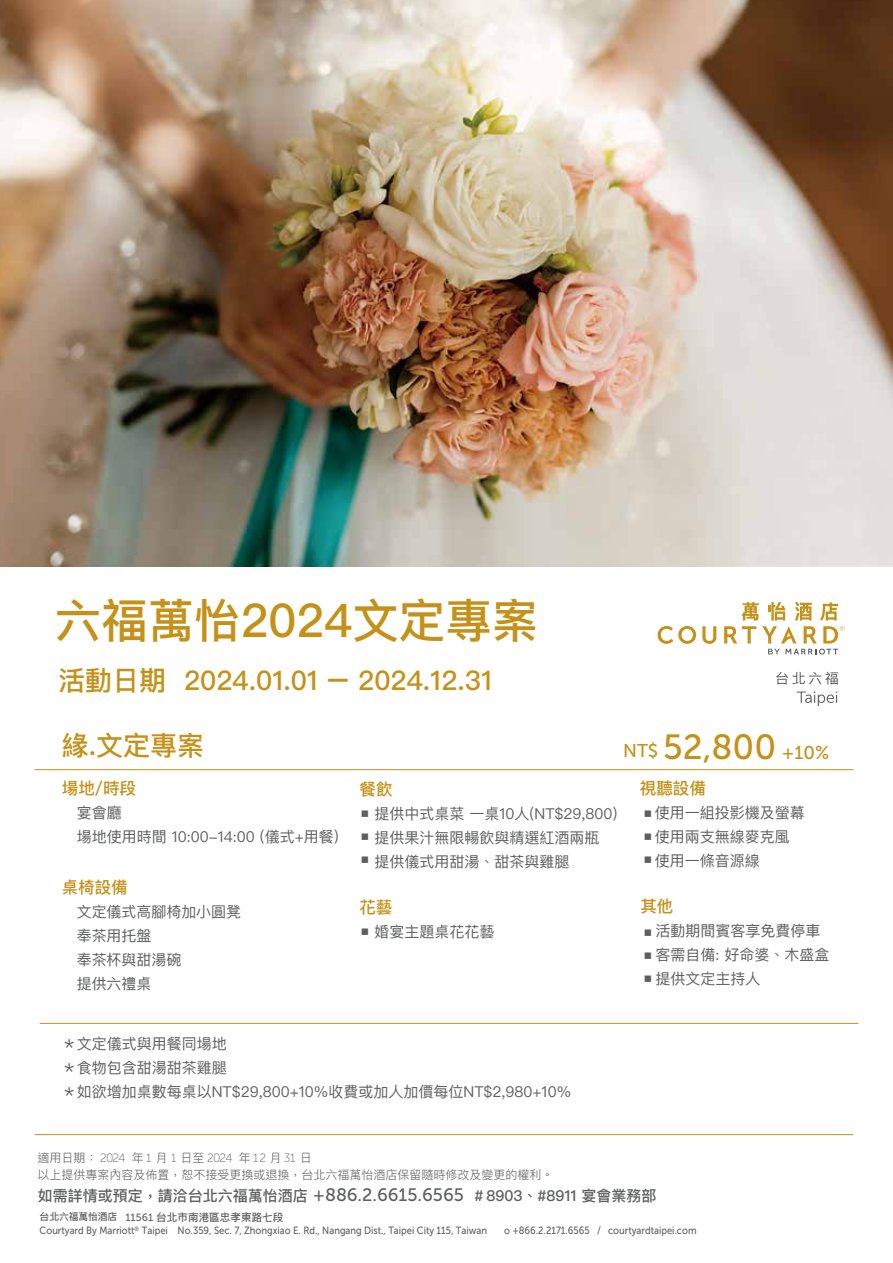
<style>
.page{position:relative;width:893px;height:1263px;background:#fff}
.page>*{position:absolute;margin:0;border:0;box-sizing:border-box;transform-origin:0 0}
.t1{font:500 46.5px "Ping Fang TC";color:#c59118}
.t2{font:500 27px "Ping Fang TC";color:#c59118}
.t3{font:18.45px "Museo Sans 500";color:#c59118}
.t4{font:500 16.5px "Ping Fang TC";color:#c59118}
.t5{font:500 16.35px "Ping Fang TC";color:#c59118}
.t6{font:15px/24px "Ping Fang TC";color:#5e5f5f}
.t7{font:500 15px "Ping Fang TC";color:#5e5f5f}
.t8{font:14.85px/23.9px "Ping Fang TC";color:#5e5f5f}
.t9{font:300 12px "Ping Fang TC";color:#5e5f5f}
.t10{font:12px "Museo Sans 100";letter-spacing:-.045em;color:#5e5f5f}
.t11{font:10.5px "Museo Sans 500";color:#5e5f5f;scale:.9 1}
.t12{font:500 10.5px "Ping Fang TC";letter-spacing:.01em;color:#5e5f5f}
.t13{font:9px "Ping Fang TC";color:#5e5f5f}
.t14{font:6.15px "Museo Sans 500";color:#5e5f5f;scale:.9 1}
.s1{font-size:34.8px}
.s2{font-family:"Ping Fang TC";font-weight:300}
.s3{font-family:"Museo Sans 500";font-weight:400;font-size:18px}
.s4{font-size:9.75px}
.s5{font-family:"Museo Sans 500";font-weight:400}
</style>
<div class="page">
<svg style="left:776px;top:672px;width:62px;height:12px"></svg>
<svg style="left:797px;top:691px;width:40px;height:15px"></svg>
<svg style="left:658px;top:626px;width:38px;height:18px"></svg>
<svg style="left:702px;top:626px;width:14px;height:18px"></svg>
<svg style="left:724px;top:602px;width:120px;height:53px"></svg>
<hr style="left:35px;top:1134px;width:818px;height:1px;background:#c59118">
<hr style="left:40px;top:1023px;width:818px;height:1px;background:#c59118">
<hr style="left:35px;top:769px;width:818px;height:1px;background:#c59118">
<img style="left:0;top:0;width:893px;height:566px">
<h1 class="t1" style="left:55px;top:592px;width:485px">六福萬怡2024文定專案</h1>
<h2 class="t2" style="left:58px;top:664px;width:436px">活動日期 2024.01.01 – 2024.12.31</h2>
<h2 class="t2" style="left:62px;top:729px;width:144px">緣.文定專案</h2>
<p class="t4" style="left:62px;top:778px;width:76px">場地/時段</p>
<p class="t6" style="left:77px;top:801px;width:264px">宴會廳<br>場地使用時間 10:00-14:00 (儀式+用餐)</p>
<p class="t5" style="left:62px;top:877px;width:67px">桌椅設備</p>
<p class="t8" style="left:77px;top:900px;width:166px">文定儀式高腳椅加小圓凳奉茶用托盤<br>奉茶杯與甜湯碗<br>提供六禮桌</p>
<p class="t4" style="left:360px;top:779px;width:35px">餐飲</p>
<p class="t6" style="left:375px;top:802px;width:245px">提供中式桌菜 一桌10人(NT$29,800)提供果汁無限暢飲與精選紅酒兩瓶提供儀式用甜湯、甜茶與雞腿</p>
<p class="t13" style="left:360px;top:808px;width:10px">■</p>
<p class="t13" style="left:360px;top:831px;width:10px">■</p>
<p class="t13" style="left:360px;top:854px;width:10px">■</p>
<p class="t3" style="left:623px;top:743px;width:207px">NT$ <span class="s1">52,800</span> +10%</p>
<p class="t4" style="left:640px;top:778px;width:67px">視聽設備</p>
<p class="t6" style="left:655px;top:801px;width:152px">使用一組投影機及螢幕使用兩支無線麥克風使用一條音源線</p>
<p class="t13" style="left:644px;top:808px;width:10px">■</p>
<p class="t13" style="left:644px;top:831px;width:10px">■</p>
<p class="t13" style="left:644px;top:854px;width:10px">■</p>
<p class="t4" style="left:359px;top:897px;width:34px">花藝</p>
<p class="t6" style="left:374px;top:919px;width:121px">婚宴主題桌花花藝</p>
<p class="t13" style="left:360px;top:927px;width:10px">■</p>
<p class="t4" style="left:640px;top:896px;width:34px">其他</p>
<p class="t6" style="left:655px;top:918px;width:175px">活動期間賓客享免費停車客需自備: 好命婆、木盛盒提供文定主持人</p>
<p class="t13" style="left:644px;top:927px;width:10px">■</p>
<p class="t13" style="left:644px;top:950px;width:10px">■</p>
<p class="t13" style="left:644px;top:973px;width:10px">■</p>
<p class="t6" style="left:62px;top:1031px;width:511px">＊文定儀式與用餐同場地<br>＊食物包含甜湯甜茶雞腿<br>＊如欲增加桌數每桌以NT$29,800+10%收費或加人加價每位NT$2,980+10%</p>
<p class="t10" style="left:37px;top:1152px;width:276px"><span class="s2">適用日期：</span> 2024 <span class="s2">年</span> 1 <span class="s2">月</span> 1 <span class="s2">日至</span> 2024 <span class="s2">年</span> 12 <span class="s2">月</span> 31 <span class="s2">日</span></p>
<p class="t9" style="left:37px;top:1167px;width:517px">以上提供專案內容及佈置，恕不接受更換或退換，台北六福萬怡酒店保留隨時修改及變更的權利。</p>
<p class="t7" style="left:38px;top:1186px;width:620px">如需詳情或預定，請洽台北六福萬怡酒店 <span class="s3">+886.2.6615.6565</span> ＃8903、#8911 宴會業務部</p>
<p class="t12" style="left:40px;top:1210px;width:245px"><span class="s4">台北六福萬怡酒店</span> <span class="s5">11561</span> 台北市南港區忠孝東路七段</p>
<p class="t14" style="left:135px;top:1225px;width:7px">®</p>
<p class="t11" style="left:178px;top:1225px;width:345px">No.359, Sec. 7, Zhongxiao E. Rd., Nangang Dist., Taipei City 115, Taiwan</p>
<p class="t11" style="left:504px;top:1225px;width:215px">o +866.2.2171.6565 / courtyardtaipei.com</p>
<p class="t11" style="left:40px;top:1225px;width:144px">Courtyard By Marriott Taipei</p>
</div>
